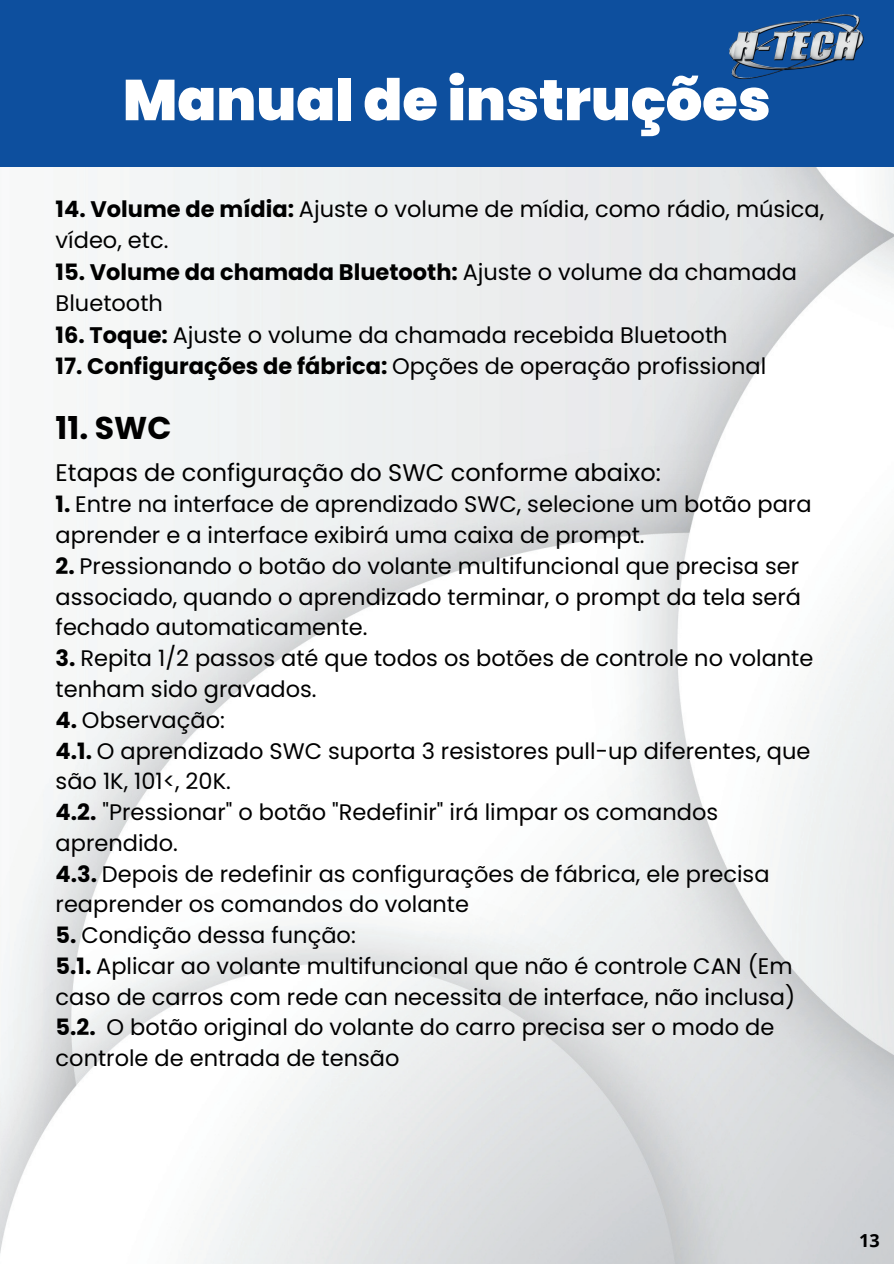
<style>
.page{position:relative;width:894px;height:1264px;background:#fff}
.page>*{position:absolute;margin:0;border:0;box-sizing:border-box;transform-origin:0 0}
.t1{font:900 57.3px "Poppins";color:#fff}
.t2{font:700 31.5px "Poppins";color:#000}
.t3{font:24px "Poppins";color:#000}
.t4{font:22.5px/30.8px "Poppins";color:#000}
.t5{font:700 18px "Open Sans";color:#000}
.s1{font-weight:700}
</style>
<div class="page">
<img style="left:0;top:166px;width:893px;height:1097px">
<div style="left:0;top:0;width:893px;height:166px;background:#0d4f9e"></div>
<img style="left:729px;top:14px;width:135px;height:65px">
<h1 class="t1" style="left:123px;top:67px;width:649px">Manual de instruções</h1>
<p class="t4" style="left:56px;top:193px;width:769px;line-height:31.5px"><span class="s1">14. Volume de mídia:</span> Ajuste o volume de mídia, como rádio, música, vídeo, etc.</p>
<p class="t4" style="left:56px;top:256px;width:742px;line-height:31.5px"><span class="s1">15. Volume da chamada Bluetooth:</span> Ajuste o volume da chamada<br>Bluetooth</p>
<p class="t4" style="left:56px;top:320px;width:673px"><span class="s1">16. Toque:</span> Ajuste o volume da chamada recebida Bluetooth</p>
<p class="t4" style="left:56px;top:351px;width:712px"><span class="s1">17. Configurações de fábrica:</span> Opções de operação profissional</p>
<h2 class="t2" style="left:56px;top:409px;width:117px">11. SWC</h2>
<p class="t3" style="left:56px;top:458px;width:606px">Etapas de configuração do SWC conforme abaixo:</p>
<p class="t4" style="left:56px;top:489px;width:757px"><span class="s1">1.</span> Entre na interface de aprendizado SWC, selecione um botão para aprender e a interface exibirá uma caixa de prompt.</p>
<p class="t4" style="left:56px;top:551px;width:746px;text-align:justify"><span class="s1">2.</span> Pressionando o botão do volante multifuncional que precisa ser associado, quando o aprendizado terminar, o prompt da tela será fechado automaticamente.</p>
<p class="t4" style="left:56px;top:643px;width:759px"><span class="s1">3.</span> Repita 1/2 passos até que todos os botões de controle no volante tenham sido gravados.</p>
<p class="t4" style="left:56px;top:704px;width:756px"><span class="s1">4.</span> Observação:<br><span class="s1">4.1.</span> O aprendizado SWC suporta 3 resistores pull-up diferentes, que são 1K, 101&lt;, 20K.<br><span class="s1">4.2.</span> "Pressionar" o botão "Redefinir" irá limpar os comandos aprendido.<br><span class="s1">4.3.</span> Depois de redefinir as configurações de fábrica, ele precisa reaprender os comandos do volante</p>
<p class="t4" style="left:56px;top:920px;width:741px"><span class="s1">5.</span> Condição dessa função:<br><span class="s1">5.1.</span> Aplicar ao volante multifuncional que não é controle CAN (Em caso de carros com rede can necessita de interface, não inclusa)<br><span class="s1">5.2.</span> O botão original do volante do carro precisa ser o modo de controle de entrada de tensão</p>
<p class="t5" style="left:859px;top:1227px;width:22px">13</p>
</div>
